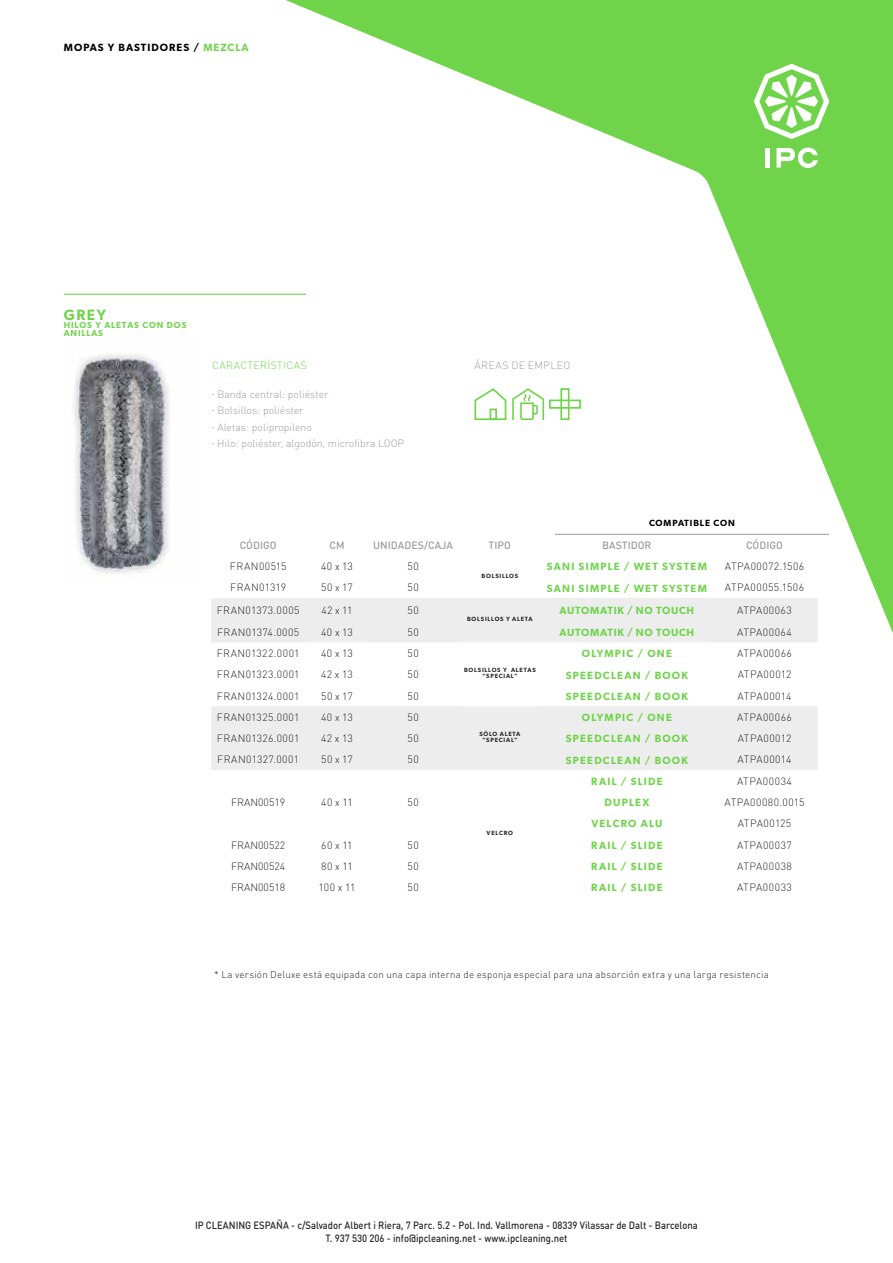
<style>
.page{position:relative;width:893px;height:1263px;background:#fff}
.page>*{position:absolute;margin:0;border:0;box-sizing:border-box;transform-origin:0 0}
.t1{font:600 15px "Gibson";color:#70d44b}
.t2{font:300 10.5px "DIN Round Pro";letter-spacing:.04em;color:#282827}
.t3{font:600 10.5px "Gibson";letter-spacing:.12em;color:#70d44b}
.t4{font:500 10.5px/12.6px "DIN Round Pro";color:#282827;text-align:center;scale:.9 1}
.t5{font:300 10.5px/16.5px "DIN Round Pro";color:#9d9d9c}
.t6{font:500 10.5px "DIN Round Pro";letter-spacing:.005em;color:#9d9d9c}
.t7{font:300 10.5px "DIN Round Pro";color:#282827}
.t8{font:600 10.5px "Gibson";letter-spacing:.07em;color:#70d44b}
.t9{font:600 10.5px "Gibson";letter-spacing:.1em;color:#000}
.t10{font:300 10.5px "DIN Round Pro";letter-spacing:.04em;color:#70d44b}
.t11{font:300 10.5px "DIN Round Pro";letter-spacing:.035em;color:#9d9d9c}
.t12{font:300 9.75px "DIN Round Pro";letter-spacing:.025em;color:#282827}
.t13{font:600 9px "Gibson";letter-spacing:.1em;color:#000}
.t14{font:600 8.7px/7.4px "Gibson";letter-spacing:.1em;color:#70d44b}
.t15{font:600 6.15px/6px "Gibson";letter-spacing:.12em;color:#282827;text-align:center}
.s1{color:#70d44b}
.s2{font-family:"Helvetica Neue LT Std";font-weight:400;font-stretch:condensed}
</style>
<div class="page">
<svg style="left:255px;top:0;width:638px;height:633px"></svg>
<hr style="left:64px;top:294px;width:242px;height:1px;background:#70d44b">
<img style="left:74px;top:354px;width:95px;height:220px">
<svg style="left:211px;top:598px;width:607px;height:172px;fill:#ededed"></svg>
<svg style="left:305px;top:642px;width:406px;height:64px"></svg>
<hr style="left:555px;top:534px;width:274px;height:1px;background:#9d9d9c">
<div style="left:560px;top:388px;width:9px;height:32px;border:2px solid #70d44b"></div>
<div style="left:549px;top:400px;width:32px;height:9px;border:2px solid #70d44b"></div>
<svg style="left:473px;top:387px;width:71px;height:34px"></svg>
<div style="left:490px;top:409px;width:7px;height:11px;border:2px solid #70d44b"></div>
<hr style="left:766px;top:148px;width:4px;height:20px;background:#fff">
<svg style="left:776px;top:148px;width:42px;height:20px"></svg>
<svg style="left:754px;top:64px;width:75px;height:75px"></svg>
<p class="t9" style="left:64px;top:41px;width:186px">MOPAS Y BASTIDORES / <span class="s1">MEZCLA</span></p>
<h1 class="t1" style="left:64px;top:306px;width:44px">GREY</h1>
<p class="t14" style="left:64px;top:321px;width:124px">HILOS Y ALETAS CON DOS<br>ANILLAS</p>
<p class="t10" style="left:212px;top:358px;width:96px">CARACTERÍSTICAS</p>
<p class="t5" style="left:212px;top:385px;width:193px"><span class="s2">·</span> Banda central: poliéster<br><span class="s2">·</span> Bolsillos: poliéster<br><span class="s2">·</span> Aletas: polipropileno<br><span class="s2">·</span> Hilo: poliéster, algodón, microfibra LOOP</p>
<p class="t11" style="left:474px;top:358px;width:97px">ÁREAS DE EMPLEO</p>
<p class="t13" style="left:649px;top:517px;width:87px">COMPATIBLE CON</p>
<p class="t6" style="left:240px;top:538px;width:39px">CÓDIGO</p>
<p class="t6" style="left:329px;top:538px;width:17px">CM</p>
<p class="t6" style="left:373px;top:538px;width:82px">UNIDADES/CAJA</p>
<p class="t6" style="left:489px;top:538px;width:24px">TIPO</p>
<p class="t6" style="left:602px;top:538px;width:51px">BASTIDOR</p>
<p class="t6" style="left:746px;top:538px;width:39px">CÓDIGO</p>
<p class="t2" style="left:230px;top:560px;width:58px">FRAN00515</p>
<p class="t2" style="left:321px;top:560px;width:33px">40 x 13</p>
<p class="t2" style="left:407px;top:560px;width:13px">50</p>
<p class="t15" style="left:482px;top:572px;width:38px">BOLSILLOS</p>
<p class="t3" style="left:547px;top:560px;width:161px">SANI SIMPLE / WET SYSTEM</p>
<p class="t2" style="left:725px;top:560px;width:81px">ATPA00072.1506</p>
<p class="t2" style="left:230px;top:581px;width:57px">FRAN01319</p>
<p class="t2" style="left:321px;top:581px;width:33px">50 x 17</p>
<p class="t2" style="left:407px;top:581px;width:13px">50</p>
<p class="t3" style="left:547px;top:582px;width:161px">SANI SIMPLE / WET SYSTEM</p>
<p class="t2" style="left:725px;top:581px;width:81px">ATPA00055.1506</p>
<p class="t2" style="left:217px;top:603px;width:84px">FRAN01373.0005</p>
<p class="t2" style="left:321px;top:603px;width:33px">42 x 11</p>
<p class="t2" style="left:407px;top:603px;width:13px">50</p>
<p class="t15" style="left:467px;top:616px;width:67px">BOLSILLOS Y ALETA</p>
<p class="t8" style="left:559px;top:604px;width:136px">AUTOMATIK / NO TOUCH</p>
<p class="t2" style="left:737px;top:603px;width:56px">ATPA00063</p>
<p class="t2" style="left:217px;top:625px;width:84px">FRAN01374.0005</p>
<p class="t2" style="left:321px;top:625px;width:33px">40 x 13</p>
<p class="t2" style="left:407px;top:625px;width:13px">50</p>
<p class="t8" style="left:559px;top:626px;width:136px">AUTOMATIK / NO TOUCH</p>
<p class="t2" style="left:737px;top:625px;width:56px">ATPA00064</p>
<p class="t2" style="left:217px;top:646px;width:84px">FRAN01322.0001</p>
<p class="t2" style="left:321px;top:646px;width:33px">40 x 13</p>
<p class="t2" style="left:407px;top:646px;width:13px">50</p>
<p class="t15" style="left:464px;top:667px;width:73px">BOLSILLOS Y ALETAS “SPECIAL”</p>
<p class="t3" style="left:582px;top:647px;width:92px">OLYMPIC / ONE</p>
<p class="t2" style="left:737px;top:646px;width:56px">ATPA00066</p>
<p class="t2" style="left:217px;top:668px;width:84px">FRAN01323.0001</p>
<p class="t2" style="left:321px;top:668px;width:33px">42 x 13</p>
<p class="t2" style="left:407px;top:668px;width:13px">50</p>
<p class="t3" style="left:566px;top:669px;width:124px">SPEEDCLEAN / BOOK</p>
<p class="t2" style="left:738px;top:668px;width:55px">ATPA00012</p>
<p class="t2" style="left:217px;top:689px;width:84px">FRAN01324.0001</p>
<p class="t2" style="left:321px;top:689px;width:33px">50 x 17</p>
<p class="t2" style="left:407px;top:689px;width:13px">50</p>
<p class="t3" style="left:566px;top:690px;width:124px">SPEEDCLEAN / BOOK</p>
<p class="t2" style="left:738px;top:689px;width:55px">ATPA00014</p>
<p class="t2" style="left:217px;top:710px;width:84px">FRAN01325.0001</p>
<p class="t2" style="left:321px;top:710px;width:33px">40 x 13</p>
<p class="t2" style="left:407px;top:710px;width:13px">50</p>
<p class="t3" style="left:582px;top:711px;width:92px">OLYMPIC / ONE</p>
<p class="t2" style="left:737px;top:710px;width:56px">ATPA00066</p>
<p class="t2" style="left:217px;top:731px;width:84px">FRAN01326.0001</p>
<p class="t2" style="left:321px;top:731px;width:33px">42 x 13</p>
<p class="t2" style="left:407px;top:731px;width:13px">50</p>
<p class="t15" style="left:479px;top:731px;width:42px">SÓLO ALETA “SPECIAL”</p>
<p class="t3" style="left:566px;top:732px;width:124px">SPEEDCLEAN / BOOK</p>
<p class="t2" style="left:738px;top:731px;width:55px">ATPA00012</p>
<p class="t2" style="left:217px;top:753px;width:83px">FRAN01327.0001</p>
<p class="t2" style="left:321px;top:753px;width:33px">50 x 17</p>
<p class="t2" style="left:407px;top:753px;width:13px">50</p>
<p class="t3" style="left:566px;top:754px;width:124px">SPEEDCLEAN / BOOK</p>
<p class="t2" style="left:738px;top:753px;width:55px">ATPA00014</p>
<p class="t3" style="left:591px;top:775px;width:73px">RAIL / SLIDE</p>
<p class="t2" style="left:737px;top:774px;width:56px">ATPA00034</p>
<p class="t7" style="left:231px;top:795px;width:56px">FRAN00519</p>
<p class="t2" style="left:321px;top:795px;width:33px">40 x 11</p>
<p class="t2" style="left:407px;top:795px;width:13px">50</p>
<p class="t3" style="left:605px;top:796px;width:46px">DUPLEX</p>
<p class="t2" style="left:725px;top:795px;width:81px">ATPA00080.0015</p>
<p class="t3" style="left:591px;top:817px;width:73px">VELCRO ALU</p>
<p class="t2" style="left:738px;top:816px;width:55px">ATPA00125</p>
<p class="t7" style="left:231px;top:838px;width:56px">FRAN00522</p>
<p class="t2" style="left:321px;top:838px;width:33px">60 x 11</p>
<p class="t2" style="left:407px;top:838px;width:13px">50</p>
<p class="t3" style="left:591px;top:839px;width:73px">RAIL / SLIDE</p>
<p class="t2" style="left:737px;top:838px;width:56px">ATPA00037</p>
<p class="t7" style="left:231px;top:859px;width:56px">FRAN00524</p>
<p class="t2" style="left:321px;top:859px;width:33px">80 x 11</p>
<p class="t2" style="left:407px;top:859px;width:13px">50</p>
<p class="t3" style="left:591px;top:860px;width:73px">RAIL / SLIDE</p>
<p class="t2" style="left:737px;top:859px;width:56px">ATPA00038</p>
<p class="t7" style="left:231px;top:880px;width:56px">FRAN00518</p>
<p class="t2" style="left:319px;top:880px;width:38px">100 x 11</p>
<p class="t2" style="left:407px;top:880px;width:13px">50</p>
<p class="t3" style="left:591px;top:881px;width:73px">RAIL / SLIDE</p>
<p class="t2" style="left:737px;top:880px;width:56px">ATPA00033</p>
<p class="t15" style="left:487px;top:829px;width:28px">VELCRO</p>
<p class="t12" style="left:214px;top:968px;width:556px">* La versión Deluxe está equipada con una capa interna de esponja especial para una absorción extra y una larga resistencia</p>
<p class="t4" style="left:195px;top:1219px;width:560px">IP CLEANING ESPAÑA - c/Salvador Albert i Riera, 7 Parc. 5.2 - Pol. Ind. Vallmorena - 08339 Vilassar de Dalt - Barcelona<br>T. 937 530 206 - info@ipcleaning.net - www.ipcleaning.net</p>
</div>
